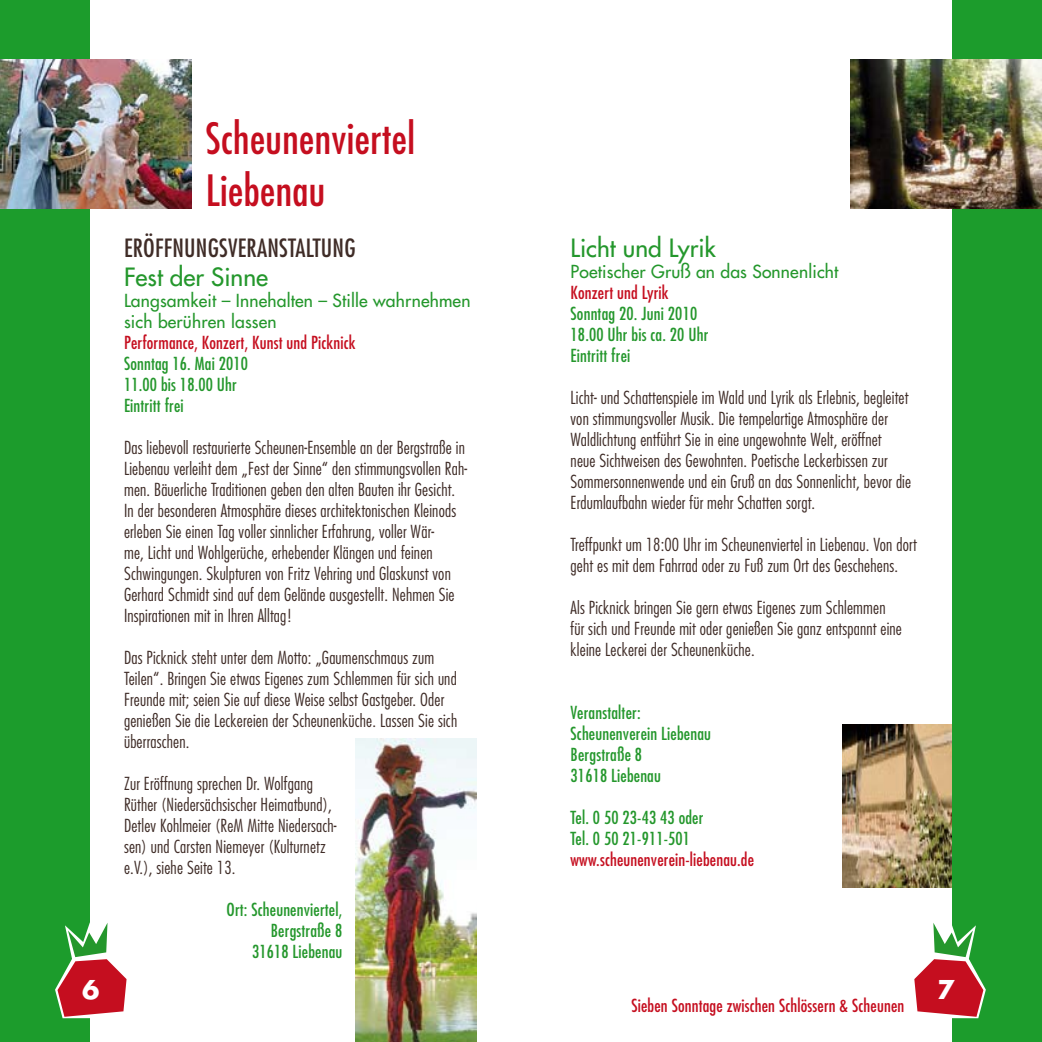
<style>
.page{position:relative;width:1042px;height:1042px;background:#fff}
.page>*{position:absolute;margin:0;border:0;box-sizing:border-box;transform-origin:0 0}
.t1{font:condensed 42px/52.5px "Futura";letter-spacing:.01em;color:#c50e1f}
.t2{font:700 25.2px "Futura";color:#fff}
.t3{font:24.5px "Futura";color:#24972c}
.t4{font:condensed 24.5px "Futura";letter-spacing:.01em;color:#3f2c27}
.t5{font:300 condensed 17.5px/21px "Futura";letter-spacing:.01em;color:#3f2c27}
.t6{font:condensed 17.5px/21px "Futura";letter-spacing:.01em;color:#24972c}
.t7{font:condensed 17.5px "Futura";letter-spacing:.01em;color:#c50e1f}
.t8{font:17.5px/21px "Futura";letter-spacing:.01em;color:#24972c}
</style>
<div class="page">
<img style="left:842px;top:724px;width:110px;height:163px">
<div style="left:952px;top:0;width:90px;height:1042px;background:#1c9c2c"></div>
<div style="left:0;top:0;width:89px;height:1042px;background:#1c9c2c"></div>
<svg style="left:55px;top:913px;width:72px;height:105px"></svg>
<svg style="left:914px;top:923px;width:72px;height:95px"></svg>
<img style="left:0;top:60px;width:191px;height:148px">
<img style="left:851px;top:60px;width:191px;height:148px">
<img style="left:356px;top:739px;width:120px;height:303px">
<h1 class="t1" style="left:206px;top:111px;width:211px">Scheunenviertel<br>Liebenau</h1>
<h3 class="t4" style="left:124px;top:232px;width:233px">ERÖFFNUNGSVERANSTALTUNG</h3>
<h3 class="t3" style="left:124px;top:261px;width:146px">Fest der Sinne</h3>
<p class="t8" style="left:124px;top:290px;width:348px">Langsamkeit – Innehalten – Stille wahrnehmen sich berühren lassen</p>
<p class="t7" style="left:124px;top:331px;width:233px">Performance, Konzert, Kunst und Picknick</p>
<p class="t6" style="left:124px;top:353px;width:125px">Sonntag 16. Mai 2010<br>11.00 bis 18.00 Uhr<br>Eintritt frei</p>
<p class="t5" style="left:124px;top:437px;width:345px">Das liebevoll restaurierte Scheunen-Ensemble an der Bergstraße in Liebenau verleiht dem „Fest der Sinne“ den stimmungsvollen Rah&shy;men. Bäuerliche Traditionen geben den alten Bauten ihr Gesicht.<br>In der besonderen Atmosphäre dieses architektonischen Kleinods erleben Sie einen Tag voller sinnlicher Erfahrung, voller Wär-<br>me, Licht und Wohlgerüche, erhebender Klängen und feinen Schwingungen. Skulpturen von Fritz Vehring und Glaskunst von Gerhard Schmidt sind auf dem Gelände ausgestellt. Nehmen Sie Inspirationen mit in Ihren Alltag!</p>
<p class="t5" style="left:124px;top:647px;width:335px">Das Picknick steht unter dem Motto: „Gaumenschmaus zum Teilen“. Bringen Sie etwas Eigenes zum Schlemmen für sich und Freunde mit; seien Sie auf diese Weise selbst Gastgeber. Oder genießen Sie die Leckereien der Scheunenküche. Lassen Sie sich überraschen.</p>
<p class="t5" style="left:124px;top:773px;width:214px">Zur Eröffnung sprechen Dr. Wolfgang Rüther (Niedersächsischer Heimatbund), Detlev Kohlmeier (ReM Mitte Niedersach&shy;sen) und Carsten Niemeyer (Kulturnetz e.V.), siehe Seite 13.</p>
<p class="t6" style="left:226px;top:899px;width:117px;text-align:right">Ort: Scheunenviertel,<br>Bergstraße 8<br>31618 Liebenau</p>
<h3 class="t3" style="left:570px;top:231px;width:147px">Licht und Lyrik</h3>
<p class="t8" style="left:570px;top:260px;width:269px">Poetischer Gruß an das Sonnenlicht</p>
<p class="t7" style="left:570px;top:281px;width:100px">Konzert und Lyrik</p>
<p class="t6" style="left:570px;top:302px;width:139px">Sonntag 20. Juni 2010<br>18.00 Uhr bis ca. 20 Uhr<br>Eintritt frei</p>
<p class="t5" style="left:570px;top:386px;width:342px">Licht- und Schattenspiele im Wald und Lyrik als Erlebnis, begleitet von stimmungsvoller Musik. Die tempelartige Atmosphäre der Waldlichtung entführt Sie in eine ungewohnte Welt, eröffnet<br>neue Sichtweisen des Gewohnten. Poetische Leckerbissen zur Sommersonnenwende und ein Gruß an das Sonnenlicht, bevor die Erdumlaufbahn wieder für mehr Schatten sorgt.</p>
<p class="t5" style="left:570px;top:533px;width:348px">Treffpunkt um 18:00 Uhr im Scheunenviertel in Liebenau. Von dort geht es mit dem Fahrrad oder zu Fuß zum Ort des Geschehens.</p>
<p class="t5" style="left:570px;top:596px;width:333px">Als Picknick bringen Sie gern etwas Eigenes zum Schlemmen für sich und Freunde mit oder genießen Sie ganz entspannt eine kleine Leckerei der Scheunenküche.</p>
<p class="t6" style="left:570px;top:701px;width:142px">Veranstalter:<br>Scheunenverein Liebenau<br>Bergstraße 8<br>31618 Liebenau</p>
<p class="t6" style="left:570px;top:806px;width:134px">Tel. 0 50 23-43 43 oder<br>Tel. 0 50 21-911-501</p>
<p class="t7" style="left:570px;top:848px;width:185px">www.scheunenverein-liebenau.de</p>
<h2 class="t2" style="left:82px;top:972px;width:19px">6</h2>
<h2 class="t2" style="left:937px;top:972px;width:19px">7</h2>
<p class="t7" style="left:631px;top:994px;width:274px">Sieben Sonntage zwischen Schlössern &amp; Scheunen</p>
</div>
